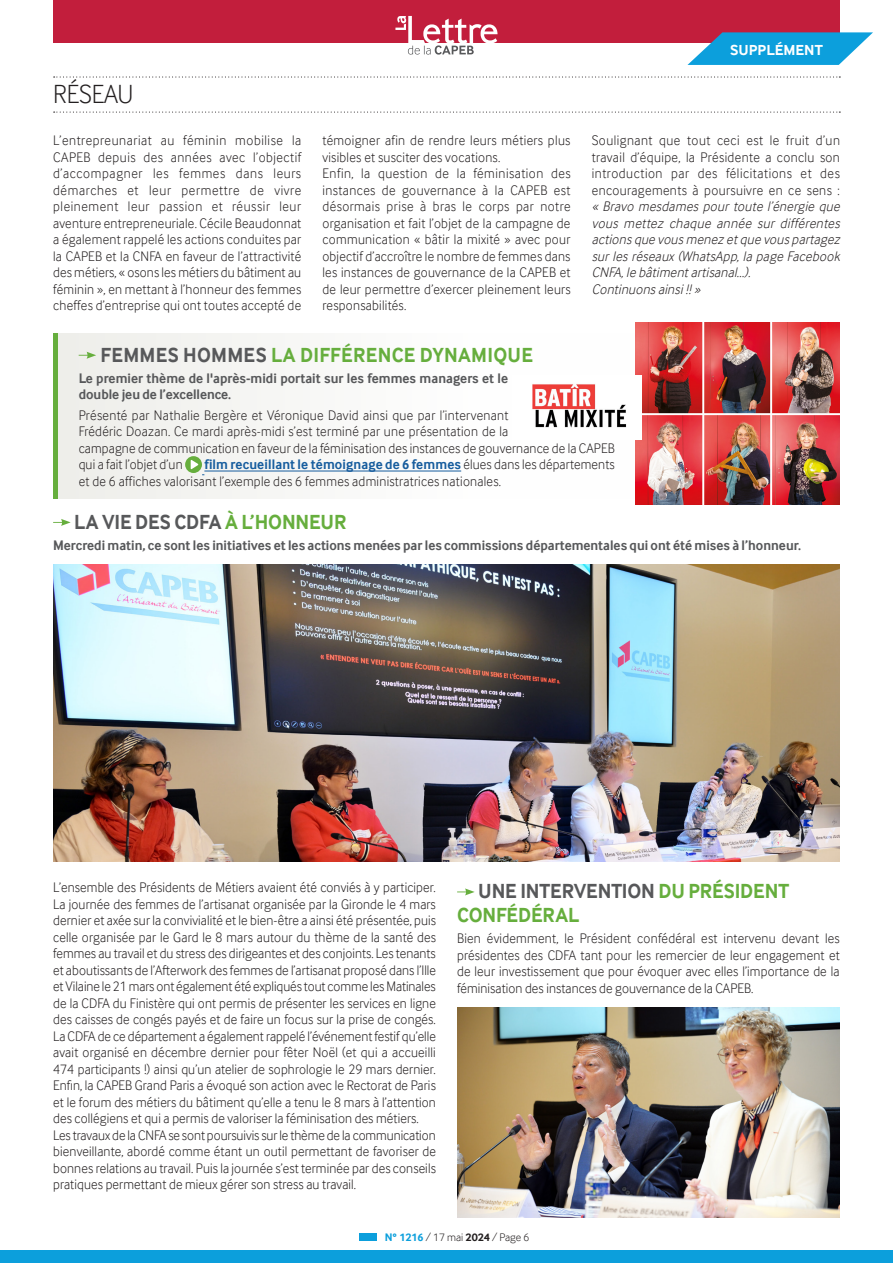
<style>
.page{position:relative;width:893px;height:1263px;background:#fff}
.page>*{position:absolute;margin:0;border:0;box-sizing:border-box;transform-origin:0 0}
.Chap_Paraph{font:300 27px "Inter Face";color:#231f20;scale:.94 1}
.Titre_article{font:700 21px/24px "Inter Face";color:#66ae3d;scale:.94 1}
.Titre_article-2{font:700 21px "Inter Face";letter-spacing:-.005em;color:#57585a;scale:.94 1}
.t1{font:700 15px "Inter Face";color:#fff}
.Textes_ok{font:300 14.25px/16.5px "Inter Face";letter-spacing:.02em;color:#231f20;text-align:justify;scale:.94 1}
.Textes_ok-2{font:italic 300 14.25px/16.5px "Inter Face";color:#231f20;scale:.94 1}
.Textes_ok-3{font:700 14.25px/16.5px "Inter Face";color:#57585a;scale:.94 1}
.t2{font:300 11.25px "Inter Face";color:#231f20}
.s1{font-style:normal}
.s2{color:#57585a}
.s3{font-weight:700;color:#175d9e}
.s4{color:#66ae3d}
.s5{font-weight:700;color:#0c9fdc}
.s6{font-weight:700}
</style>
<div class="page">
<div style="left:53px;top:0;width:787px;height:43px;background:#c21e3c"></div>
<svg style="left:395px;top:16px;width:102px;height:39px"></svg>
<div style="left:53px;top:333px;width:784px;height:166px;background:#f8f8f6"></div>
<svg style="left:54px;top:76px;width:786px;height:2px"></svg>
<svg style="left:54px;top:112px;width:786px;height:1px"></svg>
<hr style="left:204px;top:471px;width:257px;height:1px;background:#175d9e">
<svg style="left:79px;top:352px;width:17px;height:7px"></svg>
<svg style="left:185px;top:456px;width:17px;height:17px"></svg>
<svg style="left:191px;top:460px;width:13px;height:15px"></svg>
<svg style="left:53px;top:519px;width:18px;height:7px"></svg>
<svg style="left:457px;top:888px;width:18px;height:7px"></svg>
<img style="left:53px;top:564px;width:787px;height:298px">
<img style="left:457px;top:1007px;width:383px;height:211px">
<img style="left:636px;top:322px;width:204px;height:183px">
<div style="left:513px;top:375px;width:129px;height:65px;background:#fff"></div>
<img style="left:532px;top:384px;width:95px;height:44px">
<hr style="left:53px;top:333px;width:4px;height:166px;background:#66ae3d">
<svg style="left:687px;top:32px;width:186px;height:33px"></svg>
<div style="left:359px;top:1233px;width:17px;height:8px;background:#0c9fdc"></div>
<div style="left:0;top:1250px;width:893px;height:13px;background:#0c9fdc"></div>
<p class="Chap_Paraph" style="left:53px;top:79px;width:87px">RÉSEAU</p>
<p class="Textes_ok" style="left:53px;top:132px;width:266px">L’entrepreunariat au féminin mobilise la CAPEB depuis des années avec l’objectif d’accompagner les femmes dans leurs démarches et leur permettre de vivre pleinement leur passion et réussir leur aventure entrepreneuriale. Cécile Beaudonnat a également rappelé les actions conduites par la CAPEB et la CNFA en faveur de l’attractivité des métiers, « osons les métiers du bâtiment au féminin », en mettant à l’honneur des femmes cheffes d’entreprise qui ont toutes accepté de</p>
<p class="Textes_ok" style="left:322px;top:132px;width:265px">témoigner afin de rendre leurs métiers plus visibles et susciter des vocations.</p>
<p class="Textes_ok" style="left:322px;top:165px;width:266px">Enfin, la question de la féminisation des instances de gouvernance à la CAPEB est désormais prise à bras le corps par notre organisation et fait l’objet de la campagne de communication « bâtir la mixité » avec pour objectif d’accroître le nombre de femmes dans les instances de gouvernance de la CAPEB et de leur permettre d’exercer pleinement leurs responsabilités.</p>
<p class="t1" style="left:730px;top:41px;width:94px">SUPPLÉMENT</p>
<p class="Textes_ok-2" style="left:592px;top:132px;width:269px"><span class="s1">Soulignant que tout ceci est le fruit d’un travail d’équipe, la Présidente a conclu son introduction par des félicitations et des encouragements à poursuivre en ce sens : </span>« Bravo mesdames pour toute l’énergie que vous mettez chaque année sur différentes actionsque vousmenez etque vouspartagez surlesréseaux(WhatsApp,la page Facebook CNFA,le bâtimentartisanal…).</p>
<p class="Textes_ok-2" style="left:592px;top:281px;width:121px">Continuonsainsi!!»</p>
<p class="Titre_article" style="left:101px;top:343px;width:461px"><span class="s2">FEMMES HOMMES</span> LA DIFFÉRENCE DYNAMIQUE</p>
<p class="Textes_ok-3" style="left:79px;top:369px;width:458px">Le premier thème de l'après-midi portait sur les femmes managers et le double jeu de l’excellence.</p>
<p class="Textes_ok" style="left:79px;top:407px;width:572px;text-align:left">Présenté par Nathalie Bergère et Véronique David ainsi que par l’intervenant<br>Frédéric Doazan. Ce mardi après-midi s’est terminé par une présentation de la<br>campagne de communication en faveur de la féminisation des instances de gouvernance de la CAPEB qui a fait l’objet d’un</p>
<p class="Textes_ok" style="left:79px;top:456px;width:572px;text-indent:126px"><span class="s3">film recueillant le témoignage de 6 femmes</span> élues dans les départements et de 6 affiches valorisant l’exemple des 6 femmes administratrices nationales.</p>
<p class="Titre_article-2" style="left:74px;top:510px;width:291px">LA VIE DES CDFA <span class="s4">À L’HONNEUR</span></p>
<p class="Textes_ok-3" style="left:53px;top:537px;width:797px">Mercredi matin, ce sont les initiatives et les actions menées par les commissions départementales qui ont été mises à l’honneur.</p>
<p class="Textes_ok" style="left:53px;top:879px;width:409px">L’ensemble des Présidents de Métiers avaient été conviés à y participer.<br>La journée des femmes de l’artisanat organisée par la Gironde le 4 mars dernier et axée sur la convivialité et le bien-être a ainsi été présentée, puis celle organisée par le Gard le 8 mars autour du thème de la santé des femmes au travail et du stress des dirigeantes et des conjoints. Les tenants et aboutissants de l’Afterwork des femmes de l’artisanat proposé dans l’Ille et Vilaine le 21 mars ont également été expliqués tout comme les Matinales de la CDFA du Finistère qui ont permis de présenter les services en ligne des caisses de congés payés et de faire un focus sur la prise de congés.<br>La CDFA de ce département a également rappelé l’événement festif qu’elle avait organisé en décembre dernier pour fêter Noël (et qui a accueilli 474 participants !) ainsi qu’un atelier de sophrologie le 29 mars dernier.<br>Enfin, la CAPEB Grand Paris a évoqué son action avec le Rectorat de Paris et le forum des métiers du bâtiment qu’elle a tenu le 8 mars à l’attention des collégiens et qui a permis de valoriser la féminisation des métiers.</p>
<p class="Textes_ok" style="left:53px;top:1127px;width:409px">Les travaux de la CNFA se sont poursuivis sur le thème de la communication bienveillante, abordé comme étant un outil permettant de favoriser de bonnes relations au travail. Puis la journée s’est terminée par des conseils pratiques permettant de mieux gérer son stress au travail.</p>
<p class="Titre_article" style="left:457px;top:879px;width:355px;text-indent:21px"><span class="s2">UNE INTERVENTION</span> DU PRÉSIDENT<br>CONFÉDÉRAL</p>
<p class="Textes_ok" style="left:457px;top:930px;width:409px">Bien évidemment, le Président confédéral est intervenu devant les présidentes des CDFA tant pour les remercier de leur engagement et de leur investissement que pour évoquer avec elles l’importance de la féminisation des instances de gouvernance de la CAPEB.</p>
<p class="t2" style="left:385px;top:1231px;width:146px"><span class="s5">N° 1216</span> / 17 mai <span class="s6">2024</span> / Page 6</p>
</div>
